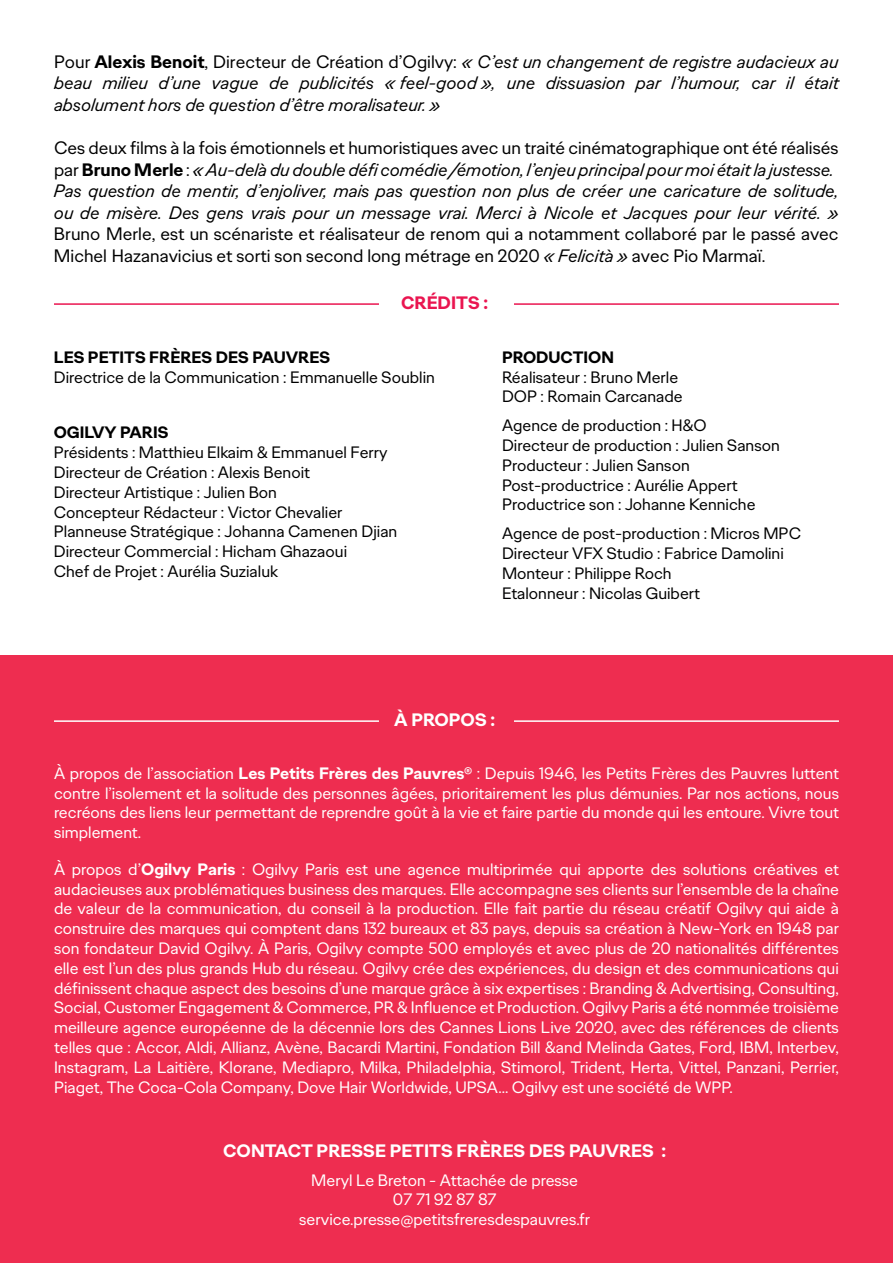
<style>
.page{position:relative;width:893px;height:1263px;background:#fff}
.page>*{position:absolute;margin:0;border:0;box-sizing:border-box;transform-origin:0 0}
.t1{font:italic 18px/21.6px "Ogilvy Sans";color:#000;text-align:justify}
.t2{font:18px/21.8px "Ogilvy Sans";color:#000}
.t3{font:700 18px "Ogilvy Sans";color:#fff}
.t4{font:700 18px "Ogilvy Sans";color:#ea1550}
.t5{font:16.5px/19.8px "Ogilvy Sans";color:#fff;text-align:justify}
.t6{font:16.5px/19.8px "Ogilvy Sans";color:#000001}
.t7{font:16.5px/19.8px "Ogilvy Sans";color:#000}
.t8{font:700 16.5px "Ogilvy Sans";color:#000}
.t9{font:700 16.5px "Ogilvy Sans";color:#000001}
.s1{font-style:normal}
.s2{font-weight:700;font-style:normal}
.s3{font-style:italic}
.s4{font-weight:700}
</style>
<div class="page">
<div style="left:0;top:656px;width:893px;height:607px;background:#ee2d50"></div>
<hr style="left:54px;top:720px;width:325px;height:2px;background:#fff">
<hr style="left:514px;top:720px;width:325px;height:2px;background:#fff">
<hr style="left:54px;top:303px;width:325px;height:2px;background:#ea1550">
<hr style="left:514px;top:303px;width:325px;height:2px;background:#ea1550">
<p class="t1" style="left:54px;top:51px;width:787px"><span class="s1">Pour</span> <span class="s2">Alexis Benoit</span><span class="s1">, Directeur de Création d’Ogilvy:</span> « C’est un changement de registre audacieux au beau milieu d’une vague de publicités « feel-good », une dissuasion par l’humour, car il était absolument hors de question d’être moralisateur. »</p>
<p class="t1" style="left:54px;top:137px;width:786px;text-align:left"><span class="s1">Ces deux films à la fois émotionnels et humoristiques avec un traité cinématographique ont été réalisés par</span> <span class="s2">Bruno Merle</span> <span class="s1">:</span> « Au-delà du double défi comédie /émotion, l’enjeu principal pour moi était la justesse.<br>Pas question de mentir, d’enjoliver, mais pas question non plus de créer une caricature de solitude, ou de misère. Des gens vrais pour un message vrai. Merci à Nicole et Jacques pour leur vérité. »</p>
<p class="t2" style="left:54px;top:223px;width:786px">Bruno Merle, est un scénariste et réalisateur de renom qui a notamment collaboré par le passé avec<br>Michel Hazanavicius et sorti son second long métrage en 2020 <span class="s3">« Felicità »</span> avec Pio Marmaï.</p>
<p class="t4" style="left:401px;top:291px;width:89px">CRÉDITS :</p>
<p class="t8" style="left:54px;top:346px;width:278px">LES PETITS FRÈRES DES PAUVRES</p>
<p class="t7" style="left:54px;top:367px;width:383px">Directrice de la Communication : Emmanuelle Soublin</p>
<p class="t8" style="left:54px;top:422px;width:116px">OGILVY PARIS</p>
<p class="t7" style="left:54px;top:442px;width:345px">Présidents : Matthieu Elkaim &amp; Emmanuel Ferry Directeur de Création : Alexis Benoit<br>Directeur Artistique : Julien Bon<br>Concepteur Rédacteur : Victor Chevalier Planneuse Stratégique : Johanna Camenen Djian Directeur Commercial : Hicham Ghazaoui<br>Chef de Projet : Aurélia Suzialuk</p>
<p class="t9" style="left:502px;top:346px;width:114px">PRODUCTION</p>
<p class="t6" style="left:502px;top:367px;width:182px">Réalisateur : Bruno Merle<br>DOP : Romain Carcanade</p>
<p class="t6" style="left:502px;top:415px;width:279px">Agence de production : H&amp;O<br>Directeur de production : Julien Sanson<br>Producteur : Julien Sanson<br>Post-productrice : Aurélie Appert<br>Productrice son : Johanne Kenniche</p>
<p class="t6" style="left:502px;top:523px;width:300px">Agence de post-production : Micros MPC Directeur VFX Studio : Fabrice Damolini Monteur : Philippe Roch<br>Etalonneur : Nicolas Guibert</p>
<p class="t3" style="left:394px;top:708px;width:103px">À PROPOS :</p>
<p class="t5" style="left:54px;top:763px;width:787px">À propos de l’association <span class="s4">Les Petits Frères des Pauvres®</span> : Depuis 1946, les Petits Frères des Pauvres luttent contre l’isolement et la solitude des personnes âgées, prioritairement les plus démunies. Par nos actions, nous recréons des liens leur permettant de reprendre goût à la vie et faire partie du monde qui les entoure. Vivre tout simplement.</p>
<p class="t5" style="left:54px;top:859px;width:786px">À propos d’<span class="s4">Ogilvy Paris</span> : Ogilvy Paris est une agence multiprimée qui apporte des solutions créatives et audacieuses aux problématiques business des marques. Elle accompagne ses clients sur l’ensemble de la chaîne de valeur de la communication, du conseil à la production. Elle fait partie du réseau créatif Ogilvy qui aide à construire des marques qui comptent dans 132 bureaux et 83 pays, depuis sa création à New-York en 1948 par son fondateur David Ogilvy. À Paris, Ogilvy compte 500 employés et avec plus de 20 nationalités différentes elle est l’un des plus grands Hub du réseau. Ogilvy crée des expériences, du design et des communications qui définissent chaque aspect des besoins d’une marque grâce à six expertises : Branding &amp; Advertising, Consulting, Social, Customer Engagement &amp; Commerce, PR &amp; Influence et Production. Ogilvy Paris a été nommée troisième meilleure agence européenne de la décennie lors des Cannes Lions Live 2020, avec des références de clients telles que : Accor, Aldi, Allianz, Avène, Bacardi Martini, Fondation Bill &amp;and Melinda Gates, Ford, IBM, Interbev, Instagram, La Laitière, Klorane, Mediapro, Milka, Philadelphia, Stimorol, Trident, Herta, Vittel, Panzani, Perrier, Piaget, The Coca-Cola Company, Dove Hair Worldwide, UPSA... Ogilvy est une société de WPP.</p>
<p class="t3" style="left:223px;top:1139px;width:444px">CONTACT PRESSE PETITS FRÈRES DES PAUVRES :</p>
<p class="t5" style="left:299px;top:1170px;width:292px;text-align:center">Meryl Le Breton - Attachée de presse<br>07 71 92 87 87 service.presse@petitsfreresdespauvres.fr</p>
</div>
